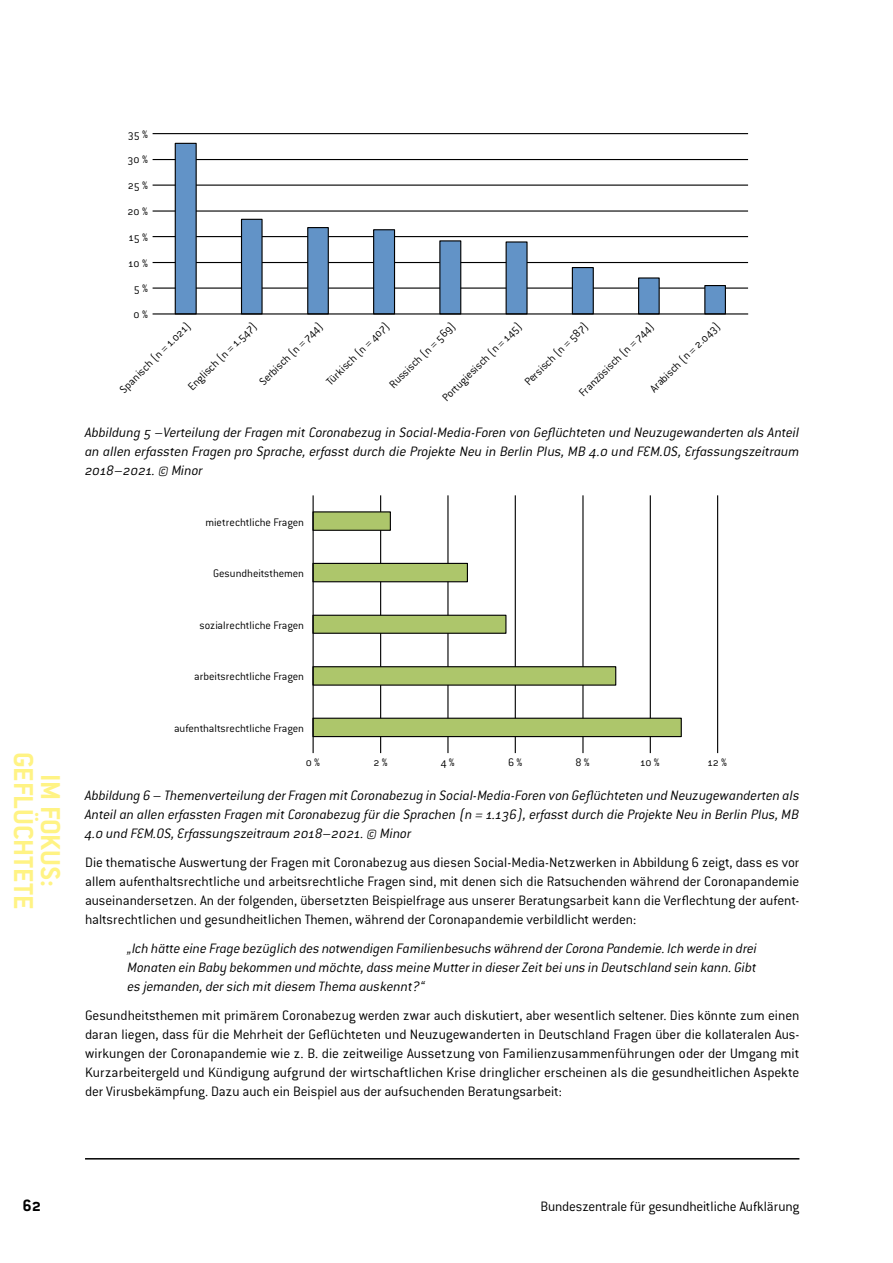
<style>
.page{position:relative;width:893px;height:1263px;background:#fff}
.page>*{position:absolute;margin:0;border:0;box-sizing:border-box;transform-origin:0 0}
.t1{font:700 30px/27px "Conduit ITC Pro";color:#fff384;text-align:center}
.t2{font:700 18px "Conduit ITC Pro";color:#000}
.t3{font:300 15px/19px "Conduit ITC Pro";letter-spacing:-.005em;color:#000;text-align:justify}
.t4{font:italic 300 15px/19.2px "Conduit ITC Pro";color:#000;text-align:justify}
.t5{font:300 12px/25.8px "Conduit ITC Pro";letter-spacing:-.005em;color:#000;text-align:center}
</style>
<div class="page">
<hr style="left:85px;top:1158px;width:714px;height:1px;background:#000">
<hr style="left:153px;top:287px;width:595px;height:2px;background:#000">
<hr style="left:153px;top:262px;width:595px;height:1px;background:#000">
<hr style="left:153px;top:236px;width:595px;height:1px;background:#000">
<hr style="left:153px;top:210px;width:595px;height:2px;background:#000">
<hr style="left:153px;top:185px;width:595px;height:1px;background:#000">
<hr style="left:153px;top:159px;width:595px;height:1px;background:#000">
<hr style="left:153px;top:133px;width:595px;height:1px;background:#000">
<svg style="left:174px;top:142px;width:552px;height:173px"></svg>
<hr style="left:153px;top:313px;width:595px;height:1px;background:#000">
<hr style="left:380px;top:495px;width:1px;height:258px;background:#000">
<hr style="left:447px;top:495px;width:1px;height:258px;background:#000">
<hr style="left:515px;top:495px;width:1px;height:258px;background:#000">
<hr style="left:582px;top:495px;width:1px;height:258px;background:#000">
<hr style="left:650px;top:495px;width:1px;height:258px;background:#000">
<hr style="left:717px;top:495px;width:1px;height:258px;background:#000">
<svg style="left:314px;top:511px;width:368px;height:227px"></svg>
<hr style="left:313px;top:495px;width:1px;height:258px;background:#000">
<p class="t5" style="left:127px;top:121px;width:22px">35 %<br>30 %<br>25 %<br>20 %<br>15 %<br>10 %<br>5 %<br>0 %</p>
<p class="t5" style="left:113px;top:382px;width:96px;rotate:-45deg">Spanisch (n = 1.021)</p>
<p class="t5" style="left:181px;top:380px;width:93px;rotate:-45deg">Englisch (n = 1.547)</p>
<p class="t5" style="left:643px;top:381px;width:95px;rotate:-45deg">Arabisch (n = 2.043)</p>
<p class="t5" style="left:252px;top:374px;width:86px;rotate:-45deg">Serbisch (n = 744)</p>
<p class="t5" style="left:319px;top:374px;width:85px;rotate:-45deg">Türkisch (n = 407)</p>
<p class="t5" style="left:382px;top:377px;width:89px;rotate:-45deg">Russisch (n = 569)</p>
<p class="t5" style="left:435px;top:390px;width:109px;rotate:-45deg">Portugiesisch (n = 145)</p>
<p class="t5" style="left:517px;top:374px;width:86px;rotate:-45deg">Persisch (n = 587)</p>
<p class="t5" style="left:572px;top:386px;width:102px;rotate:-45deg">Französisch (n = 744)</p>
<p class="t4" style="left:85px;top:422px;width:716px">Abbildung 5 –Verteilung der Fragen mit Coronabezug in Social-Media-Foren von Geflüchteten und Neuzugewanderten als Anteil an allen erfassten Fragen pro Sprache, erfasst durch die Projekte Neu in Berlin Plus, MB 4.0 und FEM.OS, Erfassungszeitraum 2018–2021. © Minor</p>
<p class="t5" style="left:205px;top:509px;width:100px">mietrechtliche Fragen</p>
<p class="t5" style="left:213px;top:561px;width:92px">Gesundheitsthemen</p>
<p class="t5" style="left:199px;top:612px;width:106px">sozialrechtliche Fragen</p>
<p class="t5" style="left:194px;top:664px;width:111px">arbeitsrechtliche Fragen</p>
<h1 class="t1" style="left:64px;top:752px;width:159px;rotate:90deg">IM FOKUS:<br>GEFLÜCHTETE</h1>
<p class="t5" style="left:174px;top:715px;width:131px">aufenthaltsrechtliche Fragen</p>
<p class="t5" style="left:306px;top:749px;width:16px">0 %</p>
<p class="t5" style="left:373px;top:749px;width:16px">2 %</p>
<p class="t5" style="left:441px;top:749px;width:15px">4 %</p>
<p class="t5" style="left:508px;top:749px;width:16px">6 %</p>
<p class="t5" style="left:575px;top:749px;width:16px">8 %</p>
<p class="t5" style="left:640px;top:749px;width:21px">10 %</p>
<p class="t5" style="left:708px;top:749px;width:21px">12 %</p>
<p class="t4" style="left:85px;top:786px;width:716px">Abbildung 6 – Themenverteilung der Fragen mit Coronabezug in Social-Media-Foren von Geflüchteten und Neuzugewanderten als Anteil an allen erfassten Fragen mit Coronabezug für die Sprachen (n = 1.136), erfasst durch die Projekte Neu in Berlin Plus, MB 4.0 und FEM.OS, Erfassungszeitraum 2018–2021. © Minor</p>
<p class="t3" style="left:85px;top:853px;width:716px">Die thematische Auswertung der Fragen mit Coronabezug aus diesen Social-Media-Netzwerken in Abbildung 6 zeigt, dass es vor allem aufenthaltsrechtliche und arbeitsrechtliche Fragen sind, mit denen sich die Ratsuchenden während der Coronapandemie auseinandersetzen. An der folgenden, übersetzten Beispielfrage aus unserer Beratungsarbeit kann die Verflechtung der aufent&shy;haltsrechtlichen und gesundheitlichen Themen, während der Coronapandemie verbildlicht werden:</p>
<p class="t4" style="left:128px;top:939px;width:631px">„Ich hätte eine Frage bezüglich des notwendigen Familienbesuchs während der Corona Pandemie. Ich werde in drei Monaten ein Baby bekommen und möchte, dass meine Mutter in dieser Zeit bei uns in Deutschland sein kann. Gibt es jemanden, der sich mit diesem Thema auskennt?“</p>
<p class="t3" style="left:85px;top:1006px;width:716px">Gesundheitsthemen mit primärem Coronabezug werden zwar auch diskutiert, aber wesentlich seltener. Dies könnte zum einen daran liegen, dass für die Mehrheit der Geflüchteten und Neuzugewanderten in Deutschland Fragen über die kollateralen Aus&shy;wirkungen der Coronapandemie wie z. B. die zeitweilige Aussetzung von Familienzusammenführungen oder der Umgang mit Kurzarbeitergeld und Kündigung aufgrund der wirtschaftlichen Krise dringlicher erscheinen als die gesundheitlichen Aspekte der Virusbekämpfung. Dazu auch ein Beispiel aus der aufsuchenden Beratungsarbeit:</p>
<p class="t2" style="left:23px;top:1195px;width:20px">62</p>
<p class="t3" style="left:541px;top:1197px;width:260px">Bundeszentrale für gesundheitliche Aufklärung</p>
</div>
